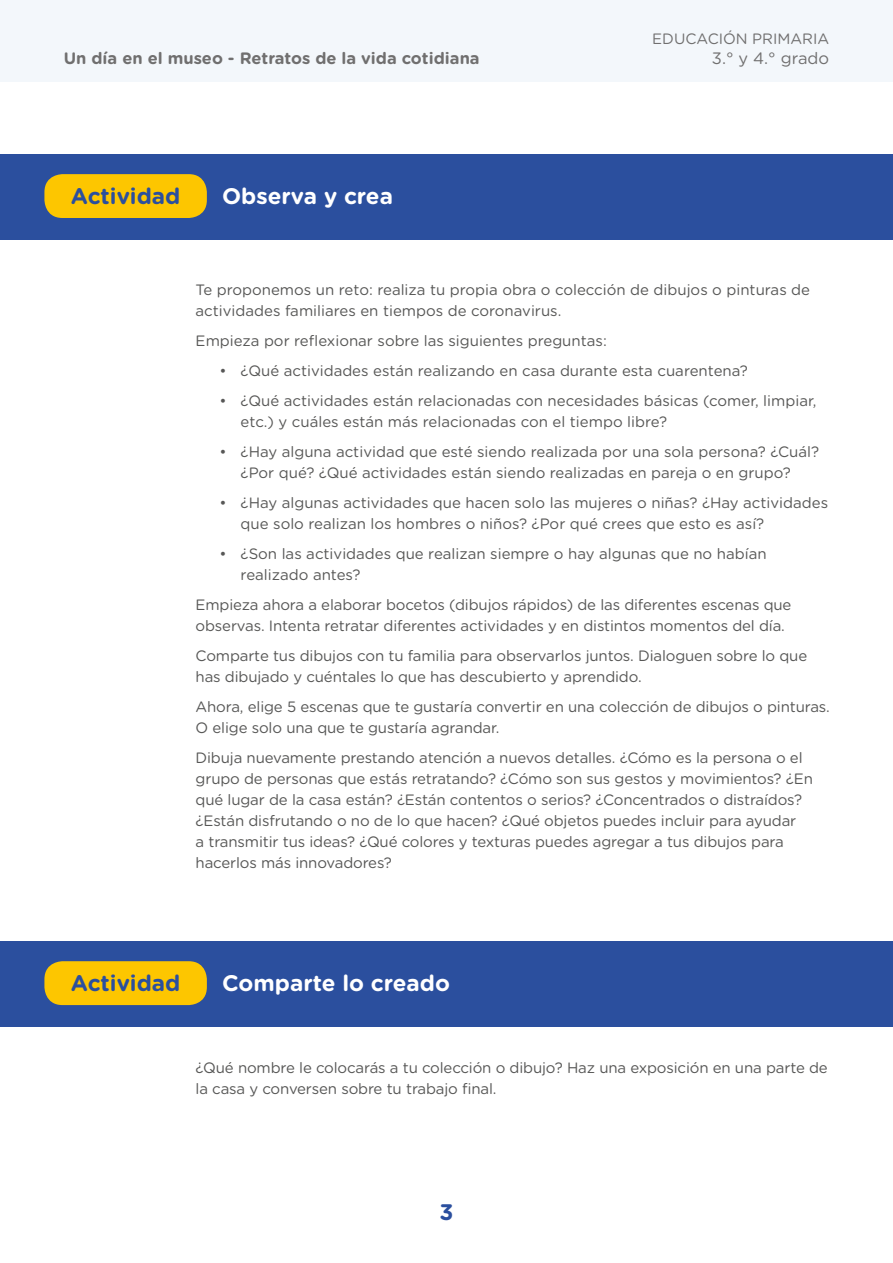
<style>
.page{position:relative;width:893px;height:1263px;background:#fff}
.page>*{position:absolute;margin:0;border:0;box-sizing:border-box;transform-origin:0 0}
.t1{font:700 22.5px "Gotham Rounded";color:#fff}
.t2{font:700 22.5px "Gotham Rounded";color:#2b4f9e}
.t3{font:700 16.5px "Gotham Rounded";color:#706f6f}
.t4{font:16.5px "Gotham Rounded";color:#706f6f}
.t5{font:15px/21px "Gotham Rounded";letter-spacing:-.01em;color:#575756}
.t6{font:15px "Gotham Rounded";color:#706f6f}
</style>
<div class="page">
<div style="left:0;top:0;width:893px;height:81px;background:#f3f7fb"></div>
<div style="left:0;top:154px;width:893px;height:85px;background:#2b4f9e"></div>
<div style="left:44px;top:174px;width:163px;height:44px;background:#fdc600;border-radius:18px"></div>
<div style="left:0;top:941px;width:893px;height:85px;background:#2b4f9e"></div>
<div style="left:44px;top:961px;width:163px;height:44px;background:#fdc600;border-radius:18px"></div>
<p class="t6" style="left:652px;top:28px;width:178px">EDUCACIÓN PRIMARIA</p>
<p class="t3" style="left:64px;top:46px;width:417px">Un día en el museo - Retratos de la vida cotidiana</p>
<p class="t4" style="left:712px;top:47px;width:119px">3.° y 4.° grado</p>
<h1 class="t2" style="left:71px;top:180px;width:111px">Actividad</h1>
<h1 class="t1" style="left:222px;top:180px;width:172px">Observa y crea</h1>
<p class="t5" style="left:196px;top:278px;width:616px">Te proponemos un reto: realiza tu propia obra o colección de dibujos o pinturas de actividades familiares en tiempos de coronavirus.</p>
<p class="t5" style="left:196px;top:329px;width:413px">Empieza por reflexionar sobre las siguientes preguntas:</p>
<p class="t5" style="left:220px;top:359px;width:530px">• ¿Qué actividades están realizando en casa durante esta cuarentena?</p>
<p class="t5" style="left:241px;top:389px;width:577px;text-indent:-21px">• ¿Qué actividades están relacionadas con necesidades básicas (comer, limpiar, etc.) y cuáles están más relacionadas con el tiempo libre?</p>
<p class="t5" style="left:220px;top:440px;width:601px;text-align:center">• ¿Hay alguna actividad que esté siendo realizada por una sola persona? ¿Cuál? ¿Por qué? ¿Qué actividades están siendo realizadas en pareja o en grupo?</p>
<p class="t5" style="left:241px;top:491px;width:589px;text-indent:-21px">• ¿Hay algunas actividades que hacen solo las mujeres o niñas? ¿Hay actividades que solo realizan los hombres o niños? ¿Por qué crees que esto es así?</p>
<p class="t5" style="left:241px;top:542px;width:527px;text-indent:-21px">• ¿Son las actividades que realizan siempre o hay algunas que no habían realizado antes?</p>
<p class="t5" style="left:196px;top:593px;width:597px">Empieza ahora a elaborar bocetos (dibujos rápidos) de las diferentes escenas que observas. Intenta retratar diferentes actividades y en distintos momentos del día.</p>
<p class="t5" style="left:196px;top:644px;width:613px">Comparte tus dibujos con tu familia para observarlos juntos. Dialoguen sobre lo que has dibujado y cuéntales lo que has descubierto y aprendido.</p>
<p class="t5" style="left:196px;top:695px;width:636px">Ahora, elige 5 escenas que te gustaría convertir en una colección de dibujos o pinturas.<br>O elige solo una que te gustaría agrandar.</p>
<p class="t5" style="left:196px;top:746px;width:619px">Dibuja nuevamente prestando atención a nuevos detalles. ¿Cómo es la persona o el grupo de personas que estás retratando? ¿Cómo son sus gestos y movimientos? ¿En qué lugar de la casa están? ¿Están contentos o serios? ¿Concentrados o distraídos? ¿Están disfrutando o no de lo que hacen? ¿Qué objetos puedes incluir para ayudar<br>a transmitir tus ideas? ¿Qué colores y texturas puedes agregar a tus dibujos para hacerlos más innovadores?</p>
<h1 class="t2" style="left:71px;top:967px;width:111px">Actividad</h1>
<h1 class="t1" style="left:222px;top:967px;width:229px">Comparte lo creado</h1>
<p class="t5" style="left:196px;top:1057px;width:634px">¿Qué nombre le colocarás a tu colección o dibujo? Haz una exposición en una parte de la casa y conversen sobre tu trabajo final.</p>
<h1 class="t2" style="left:439px;top:1195px;width:15px">3</h1>
</div>
